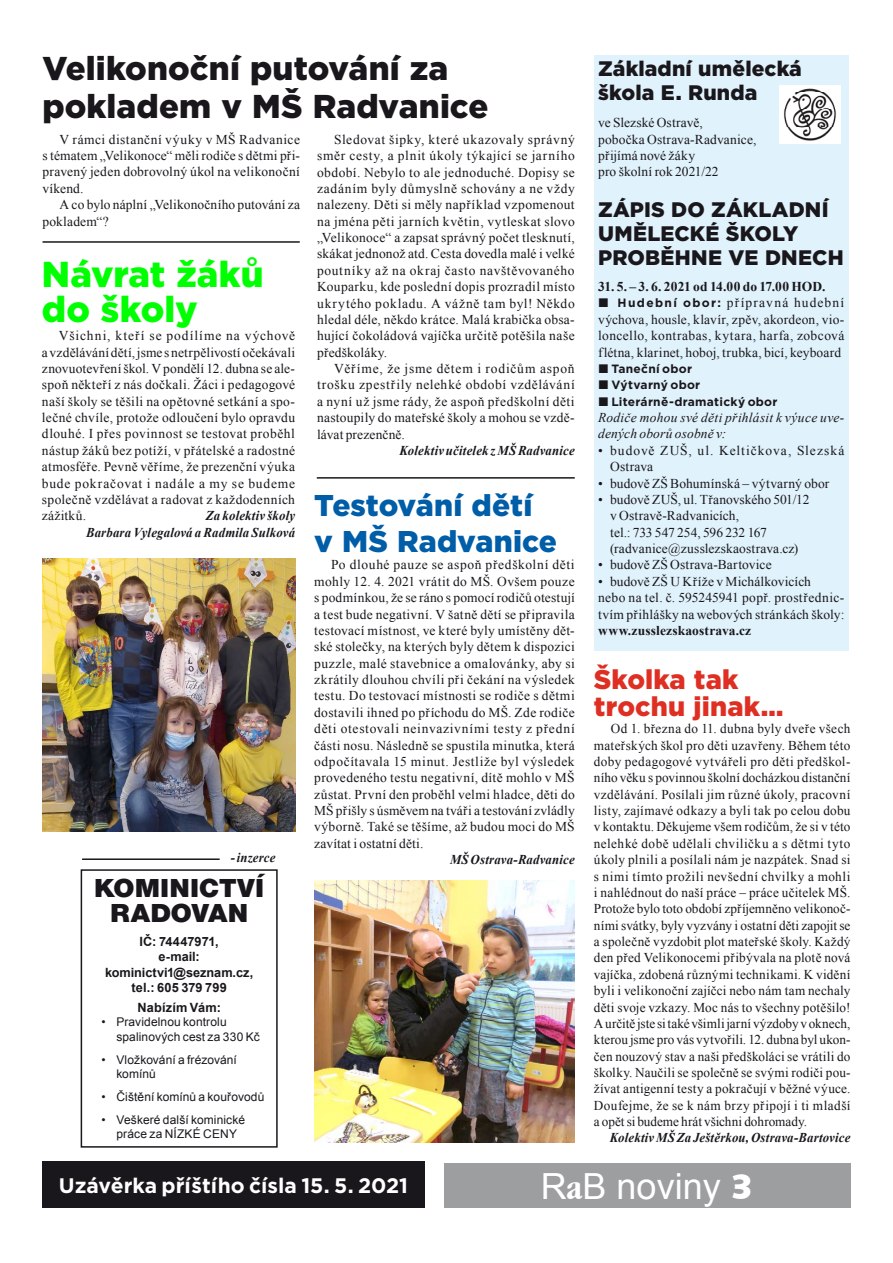
<style>
.page{position:relative;width:893px;height:1263px;background:#fff}
.page>*{position:absolute;margin:0;border:0;box-sizing:border-box;transform-origin:0 0}
.t1{font:900 36px/34.5px "Gotham";letter-spacing:.005em;color:#0f0}
.t2{font:36px "Arial";color:#fff}
.t3{font:900 33px/37.5px "Gotham";letter-spacing:.005em;color:#1a171c}
.t4{font:900 30px/36px "Gotham";color:#005da8}
.t5{font:900 27px/27px "Gotham";letter-spacing:.005em;color:#df2f23}
.t6{font:900 27px/25.5px "Nimbus Sans Novus TOT";color:#1a171c;text-align:center;scale:1.06 1}
.t7{font:900 21px/24px "Gotham";letter-spacing:.01em;color:#1a171c}
.t8{font:700 21px "Gotham";color:#fff}
.t9{font:13.5px/16.4px "Times New Roman";letter-spacing:.015em;color:#1a171c;text-align:justify}
.t10{font:italic 700 13.5px/16.4px "Times New Roman";letter-spacing:.01em;color:#1a171c;text-align:right;scale:.95 1}
.t11{font:700 13.5px "Times New Roman";letter-spacing:.005em;color:#1a171c}
.t12{font:italic 13.5px/16.4px "Times New Roman";letter-spacing:.015em;color:#1a171c}
.t13{font:13.5px "Times New Roman";letter-spacing:.035em;color:#1a171c}
.t14{font:13.5px/16.4px "Times New Roman";letter-spacing:.07em;color:#1a171c}
.t15{font:13.5px "Times New Roman";letter-spacing:.085em;color:#1a171c}
.t16{font:700 12.75px/15.3px "Arial";letter-spacing:.005em;color:#1a171c;text-align:center}
.t17{font:12px/14.4px "Arial";letter-spacing:.01em;color:#1a171c}
.t18{font:700 12px/16.4px "Gotham";letter-spacing:.02em;color:#1a171c}
.s1{font-family:"Gotham";font-weight:700;font-size:12px}
.s2{font-family:"Garmd ITC Bk Cn BTCE Bold Condensed"}
.s3{font-family:"Humanst 531 Blk BTCE Black"}
</style>
<div class="page">
<div style="left:444px;top:1163px;width:406px;height:45px;background:#9d9ea0"></div>
<div style="left:594px;top:55px;width:255px;height:596px;background:#e0f2fb"></div>
<img style="left:314px;top:880px;width:261px;height:262px">
<img style="left:43px;top:559px;width:252px;height:272px">
<img style="left:779px;top:85px;width:62px;height:59px">
<div style="left:43px;top:1161px;width:382px;height:47px;background:#1a171c"></div>
<div style="left:81px;top:869px;width:197px;height:279px;border:2px solid #1a171c"></div>
<hr style="left:82px;top:858px;width:138px;height:2px;background:#1a171c">
<hr style="left:43px;top:241px;width:257px;height:2px;background:#1a171c">
<hr style="left:317px;top:477px;width:258px;height:2px;background:#1a171c">
<h2 class="t3" style="left:43px;top:50px;width:447px">Velikonoční putování za pokladem v MŠ Radvanice</h2>
<p class="t9" style="left:42px;top:131px;width:259px;text-indent:17px">V rámci distanční výuky v MŠ Radvanice s tématem „Velikonoce“ měli rodiče s dětmi při&shy;pravený jeden dobrovolný úkol na velikonoční víkend.</p>
<p class="t9" style="left:42px;top:196px;width:259px;text-indent:17px">A co bylo náplní „Velikonočního putování za pokladem“?</p>
<h1 class="t1" style="left:42px;top:257px;width:223px">Návrat žáků do školy</h1>
<p class="t9" style="left:42px;top:327px;width:255px;text-indent:17px">Všichni, kteří se podílíme na výchově a vzdělávání dětí, jsme s netrpělivostí očekávali znovuotevření škol. V pondělí 12. dubna se ale&shy;spoň někteří z nás dočkali. Žáci i pedagogové naší školy se těšili na opětovné setkání a spo&shy;lečné chvíle, protože odloučení bylo opravdu dlouhé. I přes povinnost se testovat proběhl nástup žáků bez potíží, v přátelské a radostné atmosféře. Pevně věříme, že prezenční výuka bude pokračovat i nadále a my se budeme společně vzdělávat a radovat z každodenních zážitků.</p>
<p class="t10" style="left:86px;top:507px;width:222px">Za kolektiv školy<br>Barbara Vylegalová a Radmila Sulková</p>
<p class="t10" style="left:231px;top:849px;width:49px">- inzerce</p>
<h3 class="t6" style="left:94px;top:875px;width:162px">KOMINICTVÍ<br>RADOVAN</h3>
<p class="t16" style="left:105px;top:934px;width:150px">IČ: 74447971,<br>e-mail: kominictvi1@seznam.cz, tel.: 605 379 799</p>
<p class="t16" style="left:137px;top:1000px;width:85px">Nabízím Vám:</p>
<p class="t17" style="left:116px;top:1015px;width:145px;text-indent:-15px">• Pravidelnou kontrolu spalinových cest za 330 Kč</p>
<p class="t17" style="left:116px;top:1052px;width:122px;text-indent:-15px">• Vložkování a frézování komínů</p>
<p class="t17" style="left:101px;top:1090px;width:165px">• Čištění komínů a kouřovodů</p>
<p class="t17" style="left:101px;top:1113px;width:145px;text-align:center">• Veškeré další kominické práce za NÍZKÉ CENY</p>
<p class="t9" style="left:317px;top:131px;width:259px;text-indent:17px">Sledovat šipky, které ukazovaly správný směr cesty, a plnit úkoly týkající se jarního období. Nebylo to ale jednoduché. Dopisy se zadáním byly důmyslně schovány a ne vždy nalezeny. Děti si měly například vzpomenout na jména pěti jarních květin, vytleskat slovo „Velikonoce“ a zapsat správný počet tlesknutí, skákat jednonož atd. Cesta dovedla malé i velké poutníky až na okraj často navštěvovaného Kouparku, kde poslední dopis prozradil místo ukrytého pokladu. A vážně tam byl! Někdo hledal déle, někdo krátce. Malá krabička obsa&shy;hující čokoládová vajíčka určitě potěšila naše předškoláky.</p>
<p class="t9" style="left:317px;top:360px;width:259px;text-indent:17px">Věříme, že jsme dětem i rodičům aspoň trošku zpestřily nelehké období vzdělávání a nyní už jsme rády, že aspoň předškolní děti nastoupily do mateřské školy a mohou se vzdě&shy;lávat prezenčně.</p>
<p class="t10" style="left:400px;top:442px;width:186px">Kolektiv učitelek z MŠ Radvanice</p>
<h3 class="t4" style="left:314px;top:487px;width:244px">Testování dětí v MŠ Radvanice</h3>
<p class="t9" style="left:314px;top:556px;width:262px;text-indent:17px">Po dlouhé pauze se aspoň předškolní děti mohly 12. 4. 2021 vrátit do MŠ. Ovšem pouze s podmínkou, že se ráno s pomocí rodičů otestují a test bude negativní. V šatně dětí se připravila testovací místnost, ve které byly umístěny dět&shy;ské stolečky, na kterých byly dětem k dispozici puzzle, malé stavebnice a omalovánky, aby si zkrátily dlouhou chvíli při čekání na výsledek testu. Do testovací místnosti se rodiče s dětmi dostavili ihned po příchodu do MŠ. Zde rodiče děti otestovali neinvazivními testy z přední části nosu. Následně se spustila minutka, která odpočítavala 15 minut. Jestliže byl výsledek provedeného testu negativní, dítě mohlo v MŠ zůstat. První den proběhl velmi hladce, děti do MŠ přišly s úsměvem na tváři a testování zvládly výborně. Také se těšíme, až budou moci do MŠ zavítat i ostatní děti.</p>
<p class="t10" style="left:450px;top:851px;width:133px">MŠ Ostrava-Radvanice</p>
<h3 class="t7" style="left:598px;top:57px;width:205px">Základní umělecká škola E. Runda</h3>
<p class="t9" style="left:598px;top:114px;width:160px;text-align:left">ve Slezské Ostravě,<br>pobočka Ostrava-‑Radvanice, přijímá nové žáky<br>pro školní rok 2021/22</p>
<h3 class="t7" style="left:598px;top:197px;width:247px">ZÁPIS DO ZÁKLAD NÍ<br>UMĚ LECKÉ ŠKOLY<br>PROBĚHNE VE DNECH</h3>
<p class="t11" style="left:598px;top:277px;width:229px">31. 5. – 3. 6. 2021 od 14.00 do 17.00 HOD.</p>
<p class="t15" style="left:617px;top:294px;width:228px"><span class="s1">Hudební obor:</span> přípravná hudební</p>
<p class="t9" style="left:598px;top:311px;width:248px">výchova, housle, klavír, zpěv, akordeon, vio-</p>
<p class="t13" style="left:598px;top:327px;width:248px">loncello, kontrabas, kytara, harfa, zobcová</p>
<p class="t9" style="left:598px;top:344px;width:244px">flétna, klarinet, hoboj, trubka, bicí, keyboard</p>
<p class="t18" style="left:611px;top:360px;width:168px">Taneční obor<br>Výtvarný obor<br>Literárně-dramatický obor</p>
<p class="t12" style="left:598px;top:409px;width:248px">Rodiče mohou své děti přihlásit k výuce uve&shy;dených oborů osobně v:</p>
<p class="t14" style="left:610px;top:442px;width:236px;text-indent:-12px">• budově ZUŠ, ul. Keltičkova, Slezská<br>Ostrava</p>
<p class="t9" style="left:598px;top:475px;width:233px">• budově ZŠ Bohumínská – výtvarný obor</p>
<p class="t9" style="left:610px;top:491px;width:201px;text-align:left;text-indent:-12px">• budově ZUŠ, ul. Třanovského 501/12 v Ostravě-‑Radvanicích,<br>tel.: 733 547 254, 596 232 167 (radvanice@zusslezskaostrava.cz)</p>
<p class="t9" style="left:598px;top:556px;width:175px">• budově ZŠ Ostrava-‑Bartovice</p>
<p class="t9" style="left:598px;top:573px;width:248px;text-align:left">• budově ZŠ U Kříže v Michálkovicích<br>nebo na tel. č. 595245941 popř. prostřednic&shy;tvím přihlášky na webových stránkách školy:</p>
<p class="t11" style="left:598px;top:621px;width:155px">www.zusslezskaostrava.cz</p>
<h3 class="t5" style="left:594px;top:665px;width:191px">Školka tak trochu jinak…</h3>
<p class="t9" style="left:594px;top:720px;width:258px;text-indent:17px">Od 1. března do 11. dubna byly dveře všech mateřských škol pro děti uzavřeny. Během této doby pedagogové vytvářeli pro děti předškol&shy;ního věku s povinnou školní docházkou distanční vzdělávání. Posílali jim různé úkoly, pracovní listy, zajímavé odkazy a byli tak po celou dobu v kontaktu. Děkujeme všem rodičům, že si v této nelehké době udělali chviličku a s dětmi tyto úkoly plnili a posílali nám je nazpátek. Snad si s nimi tímto prožili nevšední chvilky a mohli i nahlédnout do naší práce – práce učitelek MŠ.<br>Protože bylo toto období zpříjemněno velikonoč&shy;ními svátky, byly vyzvány i ostatní děti zapojit se a společně vyzdobit plot mateřské školy. Každý den před Velikonocemi přibývala na plotě nová vajíčka, zdobená různými technikami. K vidění byli i velikonoční zajíčci nebo nám tam nechaly děti svoje vzkazy. Moc nás to všechny potěšilo!<br>Aurčitě jste si také všimli jarní výzdoby v oknech, kterou jsme pro vás vytvořili. 12. dubna byl ukon&shy;čen nouzový stav a naši předškoláci se vrátili do školky. Naučili se společně se svými rodiči pou&shy;žívat antigenní testy a pokračují v běžné výuce.<br>Doufejme, že se k nám brzy připojí i ti mladší a opět si budeme hrát všichni dohromady.</p>
<p class="t10" style="left:610px;top:1129px;width:255px">Kolektiv MŠ Za Ještěrkou, Ostrava‑Bartovice</p>
<h3 class="t8" style="left:59px;top:1171px;width:351px">Uzávěrka příštího čísla 15. 5. 2021</h3>
<h1 class="t2" style="left:541px;top:1163px;width:214px">R<span class="s2">a</span>B noviny <span class="s3">3</span></h1>
</div>
